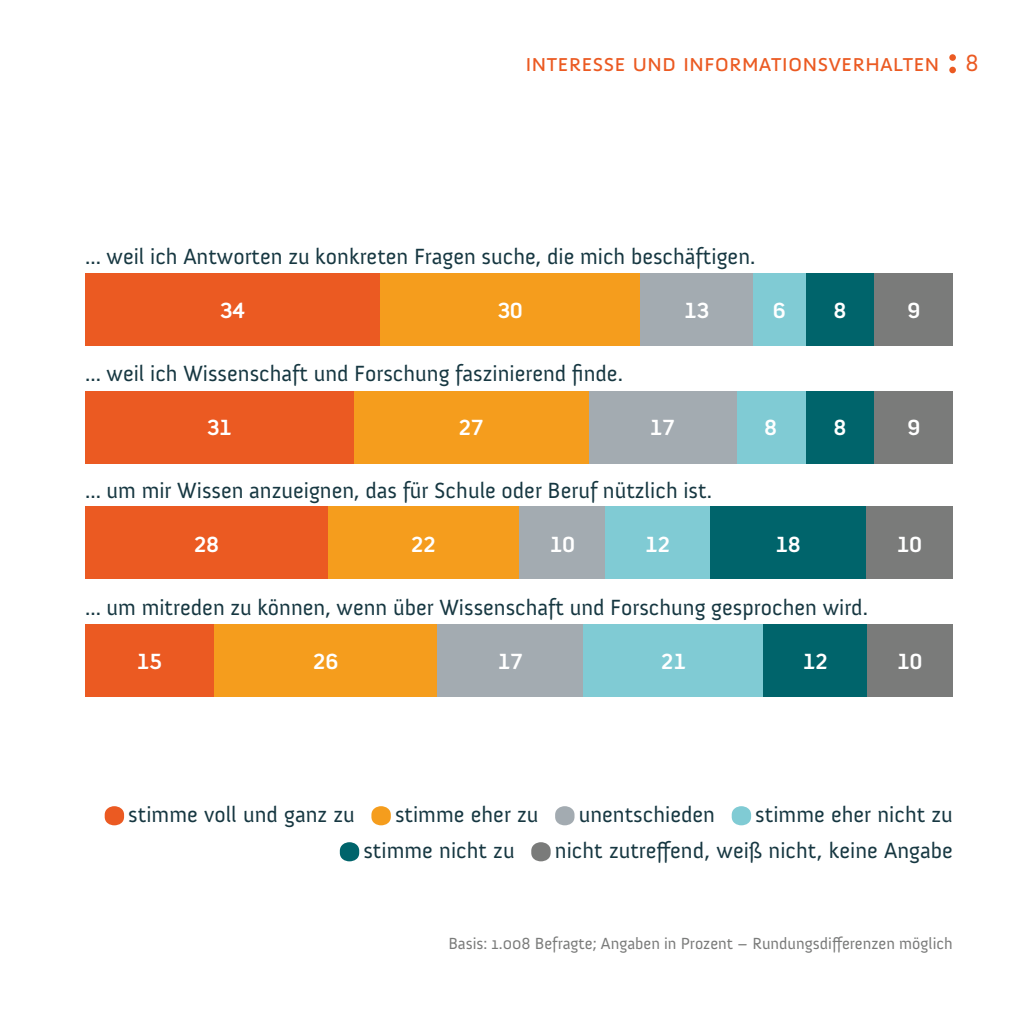
<style>
.page{position:relative;width:1021px;height:1021px;background:#fff}
.page>*{position:absolute;margin:0;border:0;box-sizing:border-box;transform-origin:0 0}
.t1{font:24px "Anivers SC";color:#eb5a22}
.t2{font:22.5px "Anivers";color:#163741}
.t3{font:700 22.5px "Anivers";color:#fff}
.t4{font:16.5px "Anivers";color:#7a7b7a}
.s1{font-size:57px;color:#eb5a22}
.s2{font-size:57px;color:#f59d1d}
.s3{font-size:57px;color:#a3abb1}
.s4{font-size:57px;color:#80cbd4}
.s5{font-size:57px;color:#00646b}
.s6{font-size:57px;color:#7a7b7a}
</style>
<div class="page">
<div style="left:949px;top:54px;width:6px;height:7px;background:#eb5a22;border-radius:50%"></div>
<svg style="left:949px;top:67px;width:6px;height:6px"></svg>
<div style="left:805px;top:273px;width:69px;height:73px;background:#00646b"></div>
<div style="left:85px;top:273px;width:295px;height:73px;background:#eb5a22"></div>
<div style="left:380px;top:273px;width:260px;height:73px;background:#f59d1d"></div>
<div style="left:753px;top:273px;width:52px;height:73px;background:#80cbd4"></div>
<div style="left:874px;top:273px;width:78px;height:73px;background:#7a7b7a"></div>
<div style="left:640px;top:273px;width:113px;height:73px;background:#a3abb1"></div>
<div style="left:85px;top:624px;width:129px;height:72px;background:#eb5a22"></div>
<div style="left:214px;top:624px;width:223px;height:72px;background:#f59d1d"></div>
<div style="left:437px;top:624px;width:146px;height:72px;background:#a3abb1"></div>
<div style="left:583px;top:624px;width:181px;height:72px;background:#80cbd4"></div>
<div style="left:764px;top:624px;width:103px;height:72px;background:#00646b"></div>
<div style="left:867px;top:624px;width:85px;height:72px;background:#7a7b7a"></div>
<div style="left:85px;top:506px;width:243px;height:72px;background:#eb5a22"></div>
<div style="left:328px;top:506px;width:191px;height:72px;background:#f59d1d"></div>
<div style="left:519px;top:506px;width:86px;height:72px;background:#a3abb1"></div>
<div style="left:605px;top:506px;width:105px;height:72px;background:#80cbd4"></div>
<div style="left:710px;top:506px;width:156px;height:72px;background:#00646b"></div>
<div style="left:866px;top:506px;width:86px;height:72px;background:#7a7b7a"></div>
<div style="left:805px;top:391px;width:69px;height:72px;background:#00646b"></div>
<div style="left:85px;top:391px;width:269px;height:72px;background:#eb5a22"></div>
<div style="left:354px;top:391px;width:234px;height:72px;background:#f59d1d"></div>
<div style="left:736px;top:391px;width:69px;height:72px;background:#80cbd4"></div>
<div style="left:874px;top:391px;width:78px;height:72px;background:#7a7b7a"></div>
<div style="left:588px;top:391px;width:148px;height:72px;background:#a3abb1"></div>
<p class="t1" style="left:525px;top:50px;width:455px">interesse und informationsverhalten 8</p>
<p class="t2" style="left:85px;top:244px;width:672px">... weil ich Antworten zu konkreten Fragen suche, die mich beschäftigen.</p>
<p class="t3" style="left:220px;top:298px;width:26px">34</p>
<p class="t3" style="left:498px;top:298px;width:26px">30</p>
<p class="t3" style="left:684px;top:298px;width:26px">13</p>
<p class="t3" style="left:773px;top:298px;width:14px">6</p>
<p class="t3" style="left:833px;top:298px;width:14px">8</p>
<p class="t3" style="left:907px;top:298px;width:14px">9</p>
<p class="t2" style="left:85px;top:361px;width:539px">... weil ich Wissenschaft und Forschung faszinierend finde.</p>
<p class="t3" style="left:207px;top:415px;width:26px">31</p>
<p class="t3" style="left:459px;top:415px;width:26px">27</p>
<p class="t3" style="left:650px;top:415px;width:26px">17</p>
<p class="t3" style="left:764px;top:415px;width:14px">8</p>
<p class="t3" style="left:833px;top:415px;width:14px">8</p>
<p class="t3" style="left:907px;top:415px;width:14px">9</p>
<p class="t2" style="left:85px;top:478px;width:628px">... um mir Wissen anzueignen, das für Schule oder Beruf nützlich ist.</p>
<p class="t3" style="left:194px;top:532px;width:26px">28</p>
<p class="t3" style="left:411px;top:532px;width:26px">22</p>
<p class="t3" style="left:550px;top:532px;width:26px">10</p>
<p class="t3" style="left:645px;top:532px;width:26px">12</p>
<p class="t3" style="left:775px;top:532px;width:26px">18</p>
<p class="t3" style="left:897px;top:532px;width:26px">10</p>
<p class="t2" style="left:85px;top:595px;width:784px">... um mitreden zu können, wenn über Wissenschaft und Forschung gesprochen wird.</p>
<p class="t3" style="left:137px;top:649px;width:26px">15</p>
<p class="t3" style="left:313px;top:649px;width:26px">26</p>
<p class="t3" style="left:498px;top:649px;width:26px">17</p>
<p class="t3" style="left:661px;top:649px;width:26px">21</p>
<p class="t3" style="left:803px;top:649px;width:26px">12</p>
<p class="t3" style="left:897px;top:649px;width:26px">10</p>
<p class="t2" style="left:100px;top:802px;width:256px"><span class="s1">•</span>stimme voll und ganz zu</p>
<p class="t2" style="left:367px;top:802px;width:173px"><span class="s2">•</span>stimme eher zu</p>
<p class="t2" style="left:551px;top:802px;width:166px"><span class="s3">•</span>unentschieden</p>
<p class="t2" style="left:727px;top:802px;width:227px"><span class="s4">•</span>stimme eher nicht zu</p>
<p class="t2" style="left:335px;top:838px;width:180px"><span class="s5">•</span>stimme nicht zu</p>
<p class="t2" style="left:527px;top:838px;width:427px"><span class="s6">•</span>nicht zutreffend, weiß nicht, keine Angabe</p>
<p class="t4" style="left:448px;top:933px;width:506px">Basis: 1.008 Befragte; Angaben in Prozent – Rundungsdifferenzen möglich</p>
</div>
